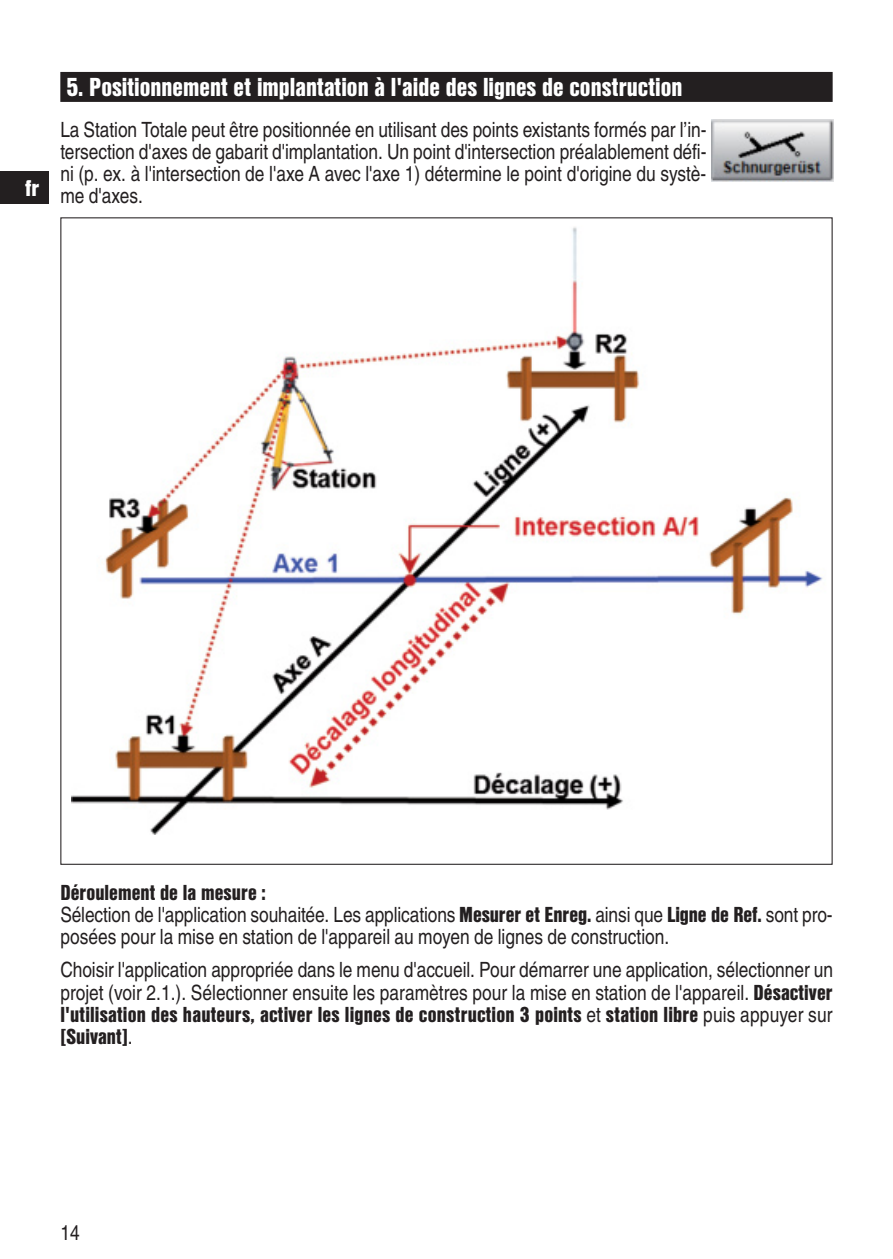
<style>
.page{position:relative;width:893px;height:1259px;background:#fff}
.page>*{position:absolute;margin:0;border:0;box-sizing:border-box;transform-origin:0 0}
.t1{font:700 condensed 25.5px "Hilti";color:#fff}
.t2{font:700 condensed 22.2px "Hilti";color:#fff;scale:1.11 1}
.t3{font:condensed 21px/22.2px "Hilti";color:#231f20;text-align:justify}
.s1{font-weight:700}
</style>
<div class="page">
<img style="left:71px;top:227px;width:752px;height:607px">
<div style="left:60px;top:72px;width:773px;height:30px;background:#231f20"></div>
<img style="left:712px;top:120px;width:121px;height:61px">
<div style="left:0;top:171px;width:48px;height:33px;background:#231f20"></div>
<p class="t2" style="left:25px;top:180px;width:14px">fr</p>
<p class="t1" style="left:66px;top:78px;width:617px">5. Positionnement et implantation à l'aide des lignes de construction</p>
<p class="t3" style="left:60px;top:120px;width:648px">La Station Totale peut être positionnée en utilisant des points existants formés par l’in&shy;tersection d'axes de gabarit d'implantation. Un point d'intersection préalablement défi&shy;ni (p. ex. à l'intersection de l'axe A avec l'axe 1) détermine le point d'origine du systè&shy;me d'axes.</p>
<p class="t3" style="left:60px;top:883px;width:774px;text-align:left"><span class="s1">Déroulement de la mesure :<br></span>Sélection de l'application souhaitée. Les applications <span class="s1">Mesurer et Enreg.</span> ainsi que <span class="s1">Ligne de Ref.</span> sont pro&shy;posées pour la mise en station de l'appareil au moyen de lignes de construction.</p>
<p class="t3" style="left:60px;top:961px;width:774px">Choisir l'application appropriée dans le menu d'accueil. Pour démarrer une application, sélectionner un projet (voir 2.1.). Sélectionner ensuite les paramètres pour la mise en station de l'appareil. <span class="s1">Désactiver l'utilisation des hauteurs, activer les lignes de construction 3 points</span> et <span class="s1">station libre</span> puis appuyer sur <span class="s1">[Suivant]</span>.</p>
<p class="t3" style="left:60px;top:1223px;width:21px">14</p>
</div>
